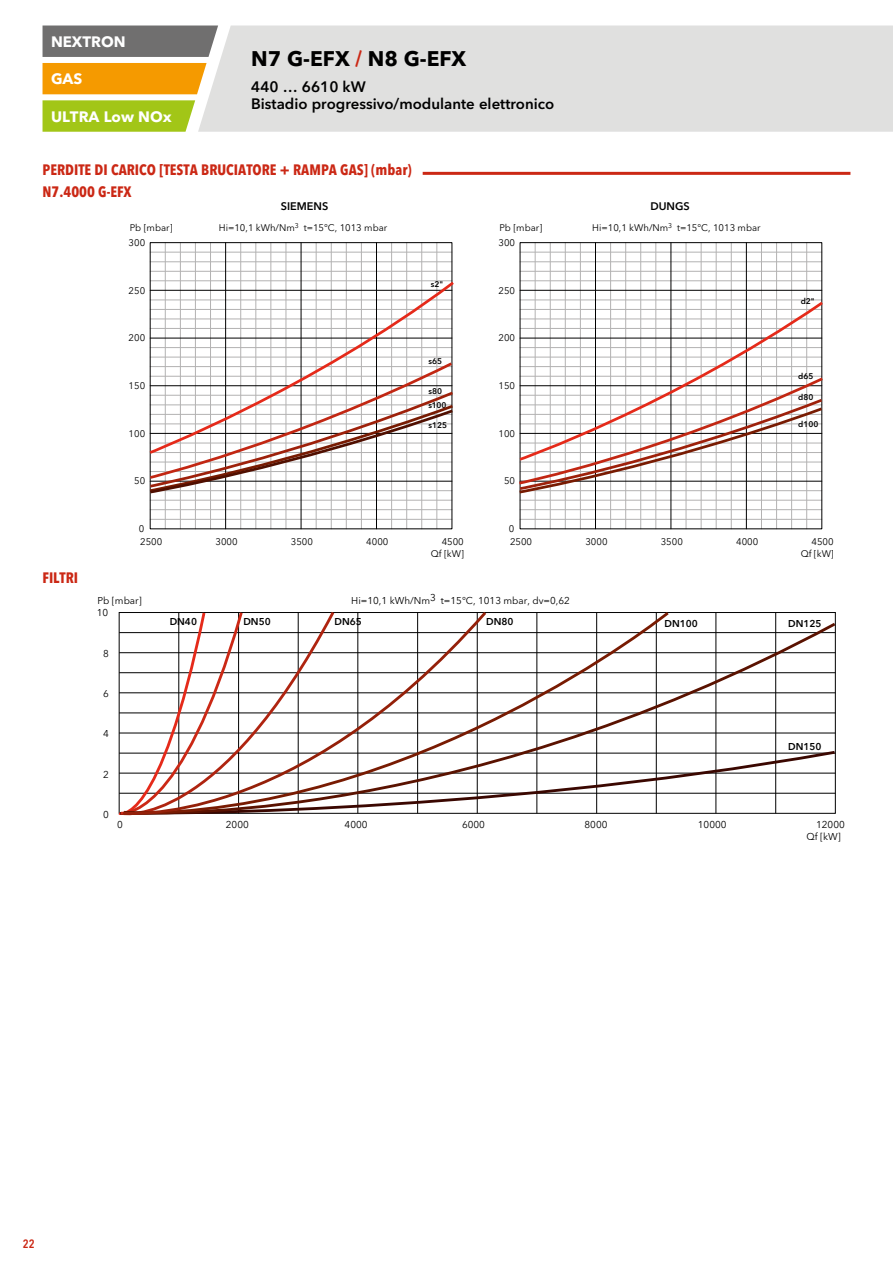
<style>
.page{position:relative;width:893px;height:1263px;background:#fff}
.page>*{position:absolute;margin:0;border:0;box-sizing:border-box;transform-origin:0 0}
.t1{font:700 21px "Avenir Next LT Pro";color:#000}
.t2{font:700 condensed 15px "Avenir Next LT Pro";color:#cb2815}
.t3{font:600 15px/16.5px "Avenir Next LT Pro";color:#000}
.t4{font:700 15px "Avenir Next LT Pro";color:#fff}
.t5{font:600 condensed 12px "Avenir Next LT Pro";color:#cb2815}
.t6{font:600 10.95px "Avenir Next LT Pro";color:#000}
.t7{font:9.9px "Avenir Next LT Pro";color:#000}
.t8{font:600 9.9px "Avenir Next LT Pro";color:#000}
.t9{font:9.6px/11.9px "Avenir Next LT Pro";color:#000;text-align:right}
.t10{font:600 8.25px/13.8px "Avenir Next LT Pro";color:#000}
.s1{color:#cb2815}
</style>
<div class="page">
<hr style="left:423px;top:172px;width:427px;height:3px;background:#cb2815">
<div style="left:43px;top:63px;width:155px;height:31px;background:#f59a00"></div>
<div style="left:43px;top:26px;width:155px;height:31px;background:#706f6f"></div>
<svg style="left:43px;top:100px;width:152px;height:32px;background:#a6c822"></svg>
<div style="left:198px;top:26px;width:695px;height:106px;background:#e0e0df"></div>
<hr style="left:150px;top:519px;width:302px;height:1px;background:#b3b2b2">
<hr style="left:150px;top:509px;width:302px;height:1px;background:#b3b2b2">
<hr style="left:150px;top:500px;width:302px;height:1px;background:#b3b2b2">
<hr style="left:150px;top:271px;width:302px;height:1px;background:#b3b2b2">
<hr style="left:150px;top:261px;width:302px;height:1px;background:#b3b2b2">
<hr style="left:150px;top:252px;width:302px;height:1px;background:#b3b2b2">
<hr style="left:436px;top:243px;width:1px;height:286px;background:#b3b2b2">
<hr style="left:421px;top:243px;width:1px;height:286px;background:#b3b2b2">
<hr style="left:406px;top:243px;width:1px;height:286px;background:#b3b2b2">
<hr style="left:391px;top:243px;width:1px;height:286px;background:#b3b2b2">
<hr style="left:361px;top:243px;width:1px;height:286px;background:#b3b2b2">
<hr style="left:346px;top:243px;width:1px;height:286px;background:#b3b2b2">
<hr style="left:331px;top:243px;width:1px;height:286px;background:#b3b2b2">
<hr style="left:316px;top:243px;width:1px;height:286px;background:#b3b2b2">
<hr style="left:286px;top:243px;width:1px;height:286px;background:#b3b2b2">
<hr style="left:270px;top:243px;width:1px;height:286px;background:#b3b2b2">
<hr style="left:255px;top:243px;width:1px;height:286px;background:#b3b2b2">
<hr style="left:240px;top:243px;width:1px;height:286px;background:#b3b2b2">
<hr style="left:210px;top:243px;width:1px;height:286px;background:#b3b2b2">
<hr style="left:195px;top:243px;width:1px;height:286px;background:#b3b2b2">
<hr style="left:180px;top:243px;width:1px;height:286px;background:#b3b2b2">
<hr style="left:165px;top:243px;width:1px;height:286px;background:#b3b2b2">
<hr style="left:376px;top:243px;width:1px;height:286px;background:#000">
<hr style="left:301px;top:243px;width:1px;height:286px;background:#000">
<hr style="left:225px;top:243px;width:1px;height:286px;background:#000">
<svg style="left:149px;top:279px;width:305px;height:81px"></svg>
<svg style="left:149px;top:360px;width:304px;height:135px"></svg>
<hr style="left:520px;top:519px;width:302px;height:1px;background:#b3b2b2">
<hr style="left:520px;top:509px;width:302px;height:1px;background:#b3b2b2">
<hr style="left:520px;top:500px;width:302px;height:1px;background:#b3b2b2">
<hr style="left:520px;top:280px;width:302px;height:1px;background:#b3b2b2">
<hr style="left:520px;top:271px;width:302px;height:1px;background:#b3b2b2">
<hr style="left:520px;top:261px;width:302px;height:1px;background:#b3b2b2">
<hr style="left:520px;top:252px;width:302px;height:1px;background:#b3b2b2">
<hr style="left:806px;top:243px;width:1px;height:286px;background:#b3b2b2">
<hr style="left:791px;top:243px;width:1px;height:286px;background:#b3b2b2">
<hr style="left:776px;top:243px;width:1px;height:286px;background:#b3b2b2">
<hr style="left:761px;top:243px;width:1px;height:286px;background:#b3b2b2">
<hr style="left:731px;top:243px;width:1px;height:286px;background:#b3b2b2">
<hr style="left:716px;top:243px;width:1px;height:286px;background:#b3b2b2">
<hr style="left:701px;top:243px;width:1px;height:286px;background:#b3b2b2">
<hr style="left:686px;top:243px;width:1px;height:286px;background:#b3b2b2">
<hr style="left:655px;top:243px;width:1px;height:286px;background:#b3b2b2">
<hr style="left:640px;top:243px;width:1px;height:286px;background:#b3b2b2">
<hr style="left:625px;top:243px;width:1px;height:286px;background:#b3b2b2">
<hr style="left:610px;top:243px;width:1px;height:286px;background:#b3b2b2">
<hr style="left:580px;top:243px;width:1px;height:286px;background:#b3b2b2">
<hr style="left:565px;top:243px;width:1px;height:286px;background:#b3b2b2">
<hr style="left:550px;top:243px;width:1px;height:286px;background:#b3b2b2">
<hr style="left:535px;top:243px;width:1px;height:286px;background:#b3b2b2">
<hr style="left:520px;top:290px;width:302px;height:1px;background:#000">
<hr style="left:746px;top:243px;width:1px;height:286px;background:#000">
<hr style="left:671px;top:243px;width:1px;height:286px;background:#000">
<hr style="left:595px;top:243px;width:1px;height:286px;background:#000">
<svg style="left:519px;top:299px;width:304px;height:76px"></svg>
<svg style="left:519px;top:375px;width:304px;height:120px"></svg>
<hr style="left:775px;top:612px;width:1px;height:201px;background:#000">
<hr style="left:716px;top:612px;width:1px;height:201px;background:#000">
<svg style="left:118px;top:612px;width:2px;height:203px"></svg>
<svg style="left:671px;top:620px;width:165px;height:194px"></svg>
<svg style="left:489px;top:612px;width:182px;height:202px"></svg>
<svg style="left:120px;top:612px;width:369px;height:204px"></svg>
<h2 class="t4" style="left:51px;top:32px;width:76px">NEXTRON</h2>
<h2 class="t4" style="left:51px;top:70px;width:33px">GAS</h2>
<h2 class="t4" style="left:51px;top:107px;width:122px">ULTRA Low NOx</h2>
<h1 class="t1" style="left:251px;top:45px;width:217px">N7 G-EFX <span class="s1">/</span> N8 G-EFX</h1>
<h2 class="t3" style="left:251px;top:79px;width:305px">440 … 6610 kW<br>Bistadio progressivo/modulante elettronico</h2>
<h2 class="t2" style="left:43px;top:160px;width:371px">PERDITE DI CARICO [TESTA BRUCIATORE + RAMPA GAS] (mbar)</h2>
<h2 class="t2" style="left:43px;top:183px;width:91px">N7.4000 G-EFX</h2>
<p class="t6" style="left:281px;top:199px;width:49px">SIEMENS</p>
<p class="t6" style="left:650px;top:199px;width:41px">DUNGS</p>
<p class="t9" style="left:219px;top:221px;width:82px">Hi=10,1 kWh/Nm<sup>3</sup></p>
<p class="t9" style="left:130px;top:221px;width:44px">Pb [mbar]</p>
<p class="t9" style="left:304px;top:221px;width:85px">t=15°C, 1013 mbar</p>
<p class="t9" style="left:592px;top:221px;width:82px">Hi=10,1 kWh/Nm<sup>3</sup></p>
<p class="t9" style="left:499px;top:221px;width:44px">Pb [mbar]</p>
<p class="t9" style="left:677px;top:221px;width:85px">t=15°C, 1013 mbar</p>
<p class="t9" style="left:129px;top:237px;width:18px">300</p>
<p class="t9" style="left:498px;top:237px;width:18px">300</p>
<p class="t9" style="left:129px;top:284px;width:18px">250</p>
<p class="t10" style="left:431px;top:277px;width:14px">s2"</p>
<p class="t9" style="left:498px;top:284px;width:18px">250</p>
<p class="t10" style="left:801px;top:294px;width:15px">d2"</p>
<p class="t9" style="left:129px;top:332px;width:18px">200</p>
<p class="t9" style="left:498px;top:332px;width:18px">200</p>
<p class="t9" style="left:129px;top:380px;width:18px">150</p>
<p class="t10" style="left:428px;top:354px;width:15px">s65</p>
<p class="t10" style="left:428px;top:385px;width:20px">s80 s100</p>
<p class="t10" style="left:428px;top:418px;width:20px">s125</p>
<p class="t9" style="left:498px;top:380px;width:18px">150</p>
<p class="t10" style="left:798px;top:369px;width:17px">d65</p>
<p class="t10" style="left:798px;top:390px;width:17px">d80</p>
<p class="t10" style="left:798px;top:417px;width:22px">d100</p>
<p class="t9" style="left:129px;top:427px;width:18px">100</p>
<p class="t9" style="left:498px;top:427px;width:18px">100</p>
<p class="t9" style="left:134px;top:475px;width:13px">50</p>
<p class="t9" style="left:504px;top:475px;width:13px">50</p>
<p class="t9" style="left:139px;top:523px;width:7px">0</p>
<p class="t9" style="left:509px;top:523px;width:7px">0</p>
<p class="t9" style="left:140px;top:536px;width:24px">2500</p>
<p class="t9" style="left:216px;top:536px;width:24px">3000</p>
<p class="t9" style="left:291px;top:536px;width:24px">3500</p>
<p class="t9" style="left:366px;top:536px;width:24px">4000</p>
<p class="t9" style="left:431px;top:536px;width:35px">4500<br>Qf [kW]</p>
<p class="t9" style="left:510px;top:536px;width:24px">2500</p>
<p class="t9" style="left:585px;top:536px;width:24px">3000</p>
<p class="t9" style="left:661px;top:536px;width:24px">3500</p>
<p class="t9" style="left:736px;top:536px;width:24px">4000</p>
<p class="t9" style="left:801px;top:536px;width:35px">4500<br>Qf [kW]</p>
<h2 class="t2" style="left:43px;top:569px;width:37px">FILTRI</h2>
<p class="t7" style="left:97px;top:594px;width:46px">Pb [mbar]</p>
<p class="t7" style="left:351px;top:594px;width:220px">Hi=10,1 kWh/Nm3 t=15°C, 1013 mbar, dv=0,62</p>
<p class="t7" style="left:97px;top:607px;width:13px">10</p>
<p class="t7" style="left:103px;top:647px;width:7px">8</p>
<p class="t7" style="left:103px;top:688px;width:7px">6</p>
<p class="t8" style="left:170px;top:615px;width:29px">DN40</p>
<p class="t8" style="left:243px;top:615px;width:29px">DN50</p>
<p class="t8" style="left:335px;top:615px;width:29px">DN65</p>
<p class="t8" style="left:486px;top:615px;width:29px">DN80</p>
<p class="t8" style="left:664px;top:618px;width:35px">DN100</p>
<p class="t8" style="left:788px;top:618px;width:35px">DN125</p>
<p class="t7" style="left:103px;top:728px;width:7px">4</p>
<p class="t7" style="left:103px;top:768px;width:7px">2</p>
<p class="t8" style="left:788px;top:740px;width:35px">DN150</p>
<p class="t7" style="left:103px;top:809px;width:7px">0</p>
<p class="t7" style="left:117px;top:819px;width:7px">0</p>
<p class="t7" style="left:226px;top:819px;width:24px">2000</p>
<p class="t7" style="left:345px;top:819px;width:24px">4000</p>
<p class="t7" style="left:462px;top:819px;width:24px">6000</p>
<p class="t7" style="left:585px;top:819px;width:24px">8000</p>
<p class="t7" style="left:698px;top:819px;width:30px">10000</p>
<p class="t7" style="left:816px;top:819px;width:30px">12000</p>
<p class="t7" style="left:806px;top:831px;width:36px">Qf [kW]</p>
<p class="t5" style="left:23px;top:1237px;width:13px">22</p>
</div>
